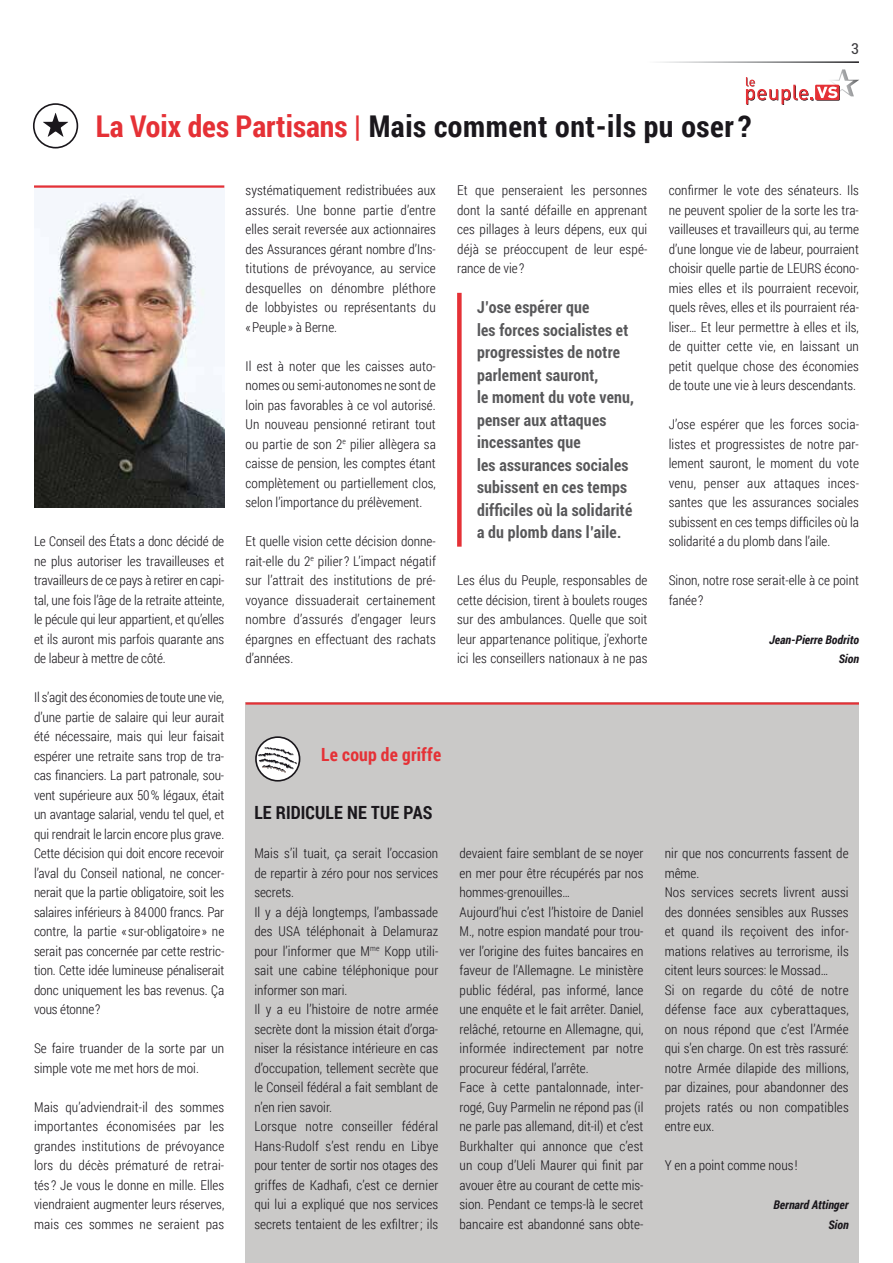
<style>
.page{position:relative;width:893px;height:1263px;background:#fff}
.page>*{position:absolute;margin:0;border:0;box-sizing:border-box;transform-origin:0 0}
.t1{font:700 30px "Roboto Condensed";letter-spacing:.02em;color:#1a171c}
.t2{font:700 18.15px "Roboto Condensed";letter-spacing:.005em;color:#1a171c}
.t3{font:700 18.15px "Roboto Condensed";letter-spacing:.01em;color:#e53136}
.t4{font:700 condensed 16.5px/22.5px "Roboto";letter-spacing:.015em;color:#58585a;scale:.96 1}
.t5{font:condensed 15px "Roboto";color:#3e3d40}
.t6{font:300 13.5px/19.5px "Roboto Condensed";letter-spacing:.005em;color:#1a171c;text-align:justify}
.t7{font:italic 700 12px/19.5px "Roboto Condensed";color:#1a171c;text-align:right}
.s1{color:#e53136}
</style>
<div class="page">
<svg style="left:746px;top:69px;width:113px;height:36px"></svg>
<div style="left:246px;top:702px;width:613px;height:561px;background:#cac9c8"></div>
<svg style="left:256px;top:737px;width:44px;height:44px"></svg>
<div style="left:255px;top:736px;width:45px;height:46px;border:2px solid #1a171c;border-radius:50%"></div>
<svg style="left:258px;top:747px;width:39px;height:25px"></svg>
<hr style="left:246px;top:702px;width:613px;height:3px;background:#e53136">
<div style="left:457px;top:293px;width:5px;height:254px;background:#e53136"></div>
<div style="left:33px;top:103px;width:45px;height:45px;border:2px solid #1a171c;border-radius:50%"></div>
<svg style="left:43px;top:113px;width:25px;height:24px"></svg>
<img style="left:34px;top:188px;width:190px;height:319px">
<hr style="left:34px;top:185px;width:190px;height:3px;background:#e53136">
<h1 class="t1" style="left:96px;top:105px;width:657px"><span class="s1">La Voix des Partisans |</span> Mais comment ont-ils pu oser ?</h1>
<p class="t5" style="left:851px;top:38px;width:9px">3</p>
<p class="t6" style="left:34px;top:531px;width:192px">Le Conseil des États a donc décidé de ne plus autoriser les travailleuses et travailleurs de ce pays à retirer en capi&shy;tal, une fois l’âge de la retraite atteinte, le pécule qui leur appartient, et qu’elles et ils auront mis parfois quarante ans de labeur à mettre de côté.</p>
<p class="t6" style="left:34px;top:687px;width:192px">Il s’agit des économies de toute une vie, d’une partie de salaire qui leur aurait été nécessaire, mais qui leur faisait espérer une retraite sans trop de tra&shy;cas financiers. La part patronale, sou&shy;vent supérieure aux 50 % légaux, était un avantage salarial, vendu tel quel, et qui rendrait le larcin encore plus grave.<br>Cette décision qui doit encore recevoir l’aval du Conseil national, ne concer&shy;nerait que la partie obligatoire, soit les salaires inférieurs à 84 000 francs. Par contre, la partie « sur-obligatoire » ne serait pas concernée par cette restric&shy;tion. Cette idée lumineuse pénaliserait donc uniquement les bas revenus. Ça vous étonne ?</p>
<p class="t6" style="left:34px;top:1038px;width:192px">Se faire truander de la sorte par un simple vote me met hors de moi.</p>
<p class="t6" style="left:34px;top:1097px;width:192px">Mais qu’adviendrait-il des sommes importantes économisées par les grandes institutions de prévoyance lors du décès prématuré de retrai&shy;tés ? Je vous le donne en mille. Elles viendraient augmenter leurs réserves, mais ces sommes ne seraient pas</p>
<p class="t6" style="left:246px;top:180px;width:192px">systématiquement redistribuées aux assurés. Une bonne partie d’entre elles serait reversée aux actionnaires des Assurances gérant nombre d’Ins&shy;titutions de prévoyance, au service desquelles on dénombre pléthore de lobbyistes ou représentants du « Peuple » à Berne.</p>
<p class="t6" style="left:246px;top:356px;width:192px">Il est à noter que les caisses auto&shy;nomes ou semi-autonomes ne sont de loin pas favorables à ce vol autorisé.<br>Un nouveau pensionné retirant tout ou partie de son 2<sup>e</sup> pilier allègera sa caisse de pension, les comptes étant complètement ou partiellement clos, selon l’importance du prélèvement.</p>
<p class="t6" style="left:246px;top:531px;width:192px">Et quelle vision cette décision donne&shy;rait-elle du 2<sup>e</sup> pilier ? L’impact négatif sur l’attrait des institutions de pré&shy;voyance dissuaderait certainement nombre d’assurés d’engager leurs épargnes en effectuant des rachats d’années.</p>
<p class="t6" style="left:457px;top:180px;width:192px">Et que penseraient les personnes dont la santé défaille en apprenant ces pillages à leurs dépens, eux qui déjà se préoccupent de leur espé&shy;rance de vie ?</p>
<p class="t4" style="left:477px;top:296px;width:165px">J’ose espérer que<br>les forces socialistes et progressistes de notre parlement sauront,<br>le moment du vote venu, penser aux attaques incessantes que<br>les assurances sociales subissent en ces temps difficiles où la solidarité a du plomb dans l’aile.</p>
<p class="t6" style="left:457px;top:570px;width:192px">Les élus du Peuple, responsables de cette décision, tirent à boulets rouges sur des ambulances. Quelle que soit leur appartenance politique, j’exhorte ici les conseillers nationaux à ne pas</p>
<p class="t6" style="left:669px;top:180px;width:192px">confirmer le vote des sénateurs. Ils ne peuvent spolier de la sorte les tra&shy;vailleuses et travailleurs qui, au terme d’une longue vie de labeur, pourraient choisir quelle partie de LEURS écono&shy;mies elles et ils pourraient recevoir, quels rêves, elles et ils pourraient réa&shy;liser… Et leur permettre à elles et ils, de quitter cette vie, en laissant un petit quelque chose des économies de toute une vie à leurs descendants.</p>
<p class="t6" style="left:669px;top:414px;width:192px">J’ose espérer que les forces socia&shy;listes et progressistes de notre par&shy;lement sauront, le moment du vote venu, penser aux attaques inces&shy;santes que les assurances sociales subissent en ces temps difficiles où la solidarité a du plomb dans l’aile.</p>
<p class="t6" style="left:669px;top:570px;width:192px">Sinon, notre rose serait-elle à ce point fanée ?</p>
<p class="t7" style="left:769px;top:629px;width:91px">Jean-Pierre Bodrito<br>Sion</p>
<h2 class="t3" style="left:321px;top:742px;width:121px">Le coup de griffe</h2>
<h2 class="t2" style="left:254px;top:800px;width:180px">LE RIDICULE NE TUE PAS</h2>
<p class="t6" style="left:254px;top:843px;width:185px;text-align:left">Mais s’il tuait, ça serait l’occasion de repartir à zéro pour nos services secrets.<br>Il y a déjà longtemps, l’ambassade des USA téléphonait à Delamuraz pour l’informer que M<sup>me</sup> Kopp utili&shy;sait une cabine téléphonique pour informer son mari.<br>Il y a eu l’histoire de notre armée secrète dont la mission était d’orga&shy;niser la résistance intérieure en cas d’occupation, tellement secrète que le Conseil fédéral a fait semblant de n’en rien savoir.<br>Lorsque notre conseiller fédéral<br>Hans-Rudolf s’est rendu en Libye pour tenter de sortir nos otages des griffes de Kadhafi, c’est ce dernier qui lui a expliqué que nos services secrets tentaient de les exfiltrer ; ils</p>
<p class="t6" style="left:459px;top:843px;width:186px;text-align:left">devaient faire semblant de se noyer en mer pour être récupérés par nos hommes-grenouilles…<br>Aujourd’hui c’est l’histoire de Daniel M., notre espion mandaté pour trou&shy;ver l’origine des fuites bancaires en faveur de l’Allemagne. Le ministère public fédéral, pas informé, lance une enquête et le fait arrêter. Daniel, relâché, retourne en Allemagne, qui, informée indirectement par notre procureur fédéral, l’arrête.<br>Face à cette pantalonnade, inter&shy;rogé, Guy Parmelin ne répond pas (il ne parle pas allemand, dit-il) et c’est Burkhalter qui annonce que c’est un coup d’Ueli Maurer qui finit par avouer être au courant de cette mis&shy;sion. Pendant ce temps-là le secret bancaire est abandonné sans obte-</p>
<p class="t6" style="left:665px;top:843px;width:185px;text-align:left">nir que nos concurrents fassent de même.<br>Nos services secrets livrent aussi des données sensibles aux Russes et quand ils reçoivent des infor&shy;mations relatives au terrorisme, ils citent leurs sources: le Mossad…<br>Si on regarde du côté de notre défense face aux cyberattaques, on nous répond que c’est l’Armée qui s’en charge. On est très rassuré: notre Armée dilapide des millions, par dizaines, pour abandonner des projets ratés ou non compatibles entre eux.</p>
<p class="t6" style="left:665px;top:1155px;width:134px">Y en a point comme nous !</p>
<p class="t7" style="left:773px;top:1195px;width:77px">Bernard Attinger<br>Sion</p>
</div>
